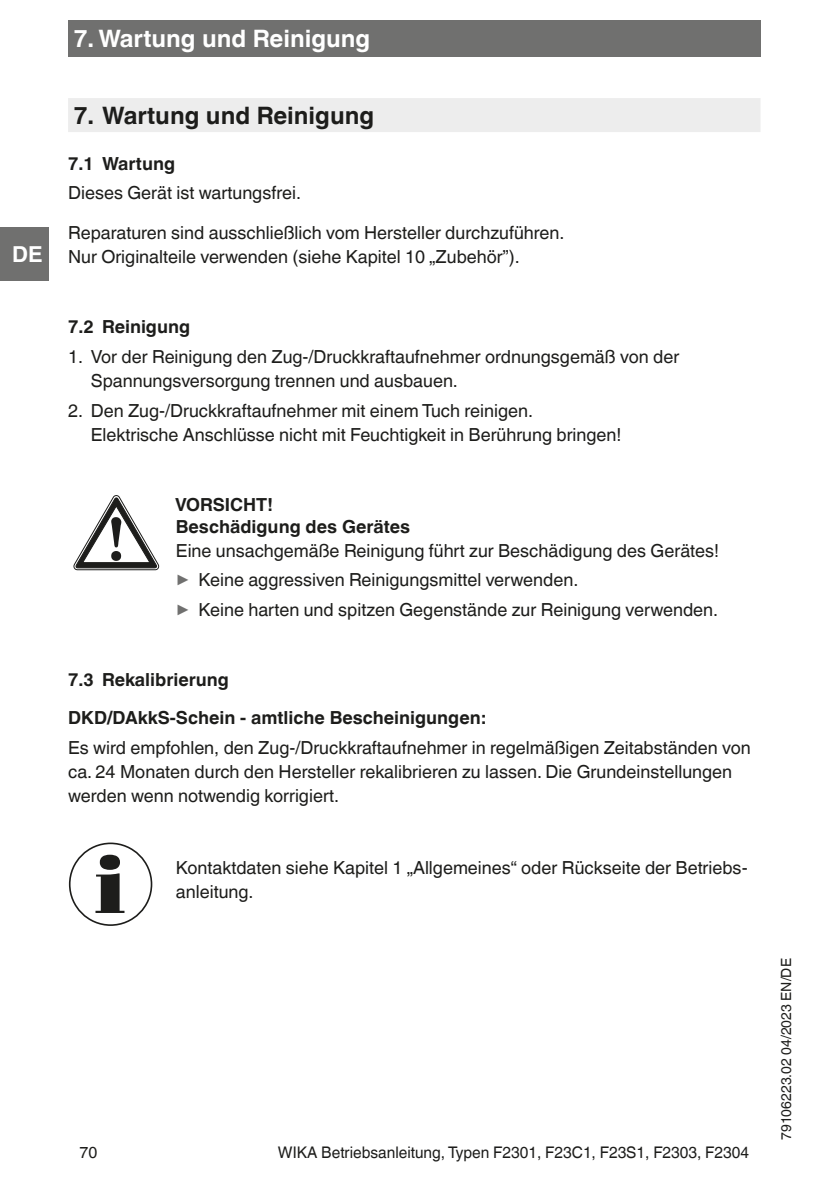
<style>
.page{position:relative;width:840px;height:1191px;background:#fff}
.page>*{position:absolute;margin:0;border:0;box-sizing:border-box;transform-origin:0 0}
.t1{font:700 24px "Helvetica World";color:#fff}
.t2{font:700 24px "Helvetica World";color:#1d1d1b}
.t3{font:700 22px "Helvetica World";color:#fff}
.t4{font:18px/24px "Helvetica World";color:#1d1d1b}
.t5{font:700 18px/22px "Helvetica World";color:#1d1d1b}
.t6{font:16px "Helvetica World";color:#1d1d1b}
.t7{font:14px "Helvetica World";color:#1d1d1b}
.s1{font-size:17.6px;color:#70706f}
</style>
<div class="page">
<div style="left:68px;top:20px;width:692px;height:37px;background:#70706f"></div>
<div style="left:0;top:227px;width:48px;height:54px;background:#70706f"></div>
<div style="left:68px;top:98px;width:692px;height:34px;background:#ededed"></div>
<svg style="left:74px;top:495px;width:85px;height:75px"></svg>
<svg style="left:95px;top:854px;width:29px;height:59px"></svg>
<div style="left:69px;top:842px;width:83px;height:84px;border:2px solid #1d1d1b;border-radius:50%"></div>
<p class="t3" style="left:12px;top:241px;width:32px">DE</p>
<h1 class="t1" style="left:74px;top:25px;width:298px">7. Wartung und Reinigung</h1>
<h1 class="t2" style="left:74px;top:101px;width:302px">7. Wartung und Reinigung</h1>
<p class="t5" style="left:68px;top:152px;width:108px">7.1 Wartung</p>
<p class="t4" style="left:68px;top:181px;width:234px">Dieses Gerät ist wartungsfrei.</p>
<p class="t4" style="left:68px;top:221px;width:497px">Reparaturen sind ausschließlich vom Hersteller durchzuführen.<br>Nur Originalteile verwenden (siehe Kapitel 10 „Zubehör”).</p>
<p class="t5" style="left:68px;top:316px;width:123px">7.2 Reinigung</p>
<p class="t4" style="left:91px;top:345px;width:589px;text-indent:-23px">1. Vor der Reinigung den Zug-/Druckkraftaufnehmer ordnungsgemäß von der<br>Spannungsversorgung trennen und ausbauen.</p>
<p class="t4" style="left:91px;top:398px;width:532px;text-indent:-23px">2. Den Zug-/Druckkraftaufnehmer mit einem Tuch reinigen.<br>Elektrische Anschlüsse nicht mit Feuchtigkeit in Berührung bringen!</p>
<p class="t5" style="left:175px;top:493px;width:236px">VORSICHT!<br>Beschädigung des Gerätes</p>
<p class="t4" style="left:176px;top:535px;width:544px;line-height:29.6px">Eine unsachgemäße Reinigung führt zur Beschädigung des Gerätes! <span class="s1">▶</span> Keine aggressiven Reinigungsmittel verwenden.<br><span class="s1">▶</span> Keine harten und spitzen Gegenstände zur Reinigung verwenden.</p>
<p class="t5" style="left:68px;top:661px;width:419px;line-height:38.2px">7.3 Rekalibrierung<br>DKD/DAkkS-Schein - amtliche Bescheinigungen:</p>
<p class="t4" style="left:68px;top:736px;width:684px">Es wird empfohlen, den Zug-/Druckkraftaufnehmer in regelmäßigen Zeitabständen von ca. 24 Monaten durch den Hersteller rekalibrieren zu lassen. Die Grundeinstellungen werden wenn notwendig korrigiert.</p>
<p class="t4" style="left:176px;top:855px;width:573px">Kontaktdaten siehe Kapitel 1 „Allgemeines“ oder Rückseite der Betriebs&shy;anleitung.</p>
<p class="t6" style="left:79px;top:1143px;width:19px">70</p>
<p class="t6" style="left:278px;top:1143px;width:472px">WIKA Betriebsanleitung, Typen F2301, F23C1, F23S1, F2303, F2304</p>
<p class="t7" style="left:777px;top:1140px;width:183px;rotate:-90deg">79106223.02 04/2023 EN/DE</p>
</div>
